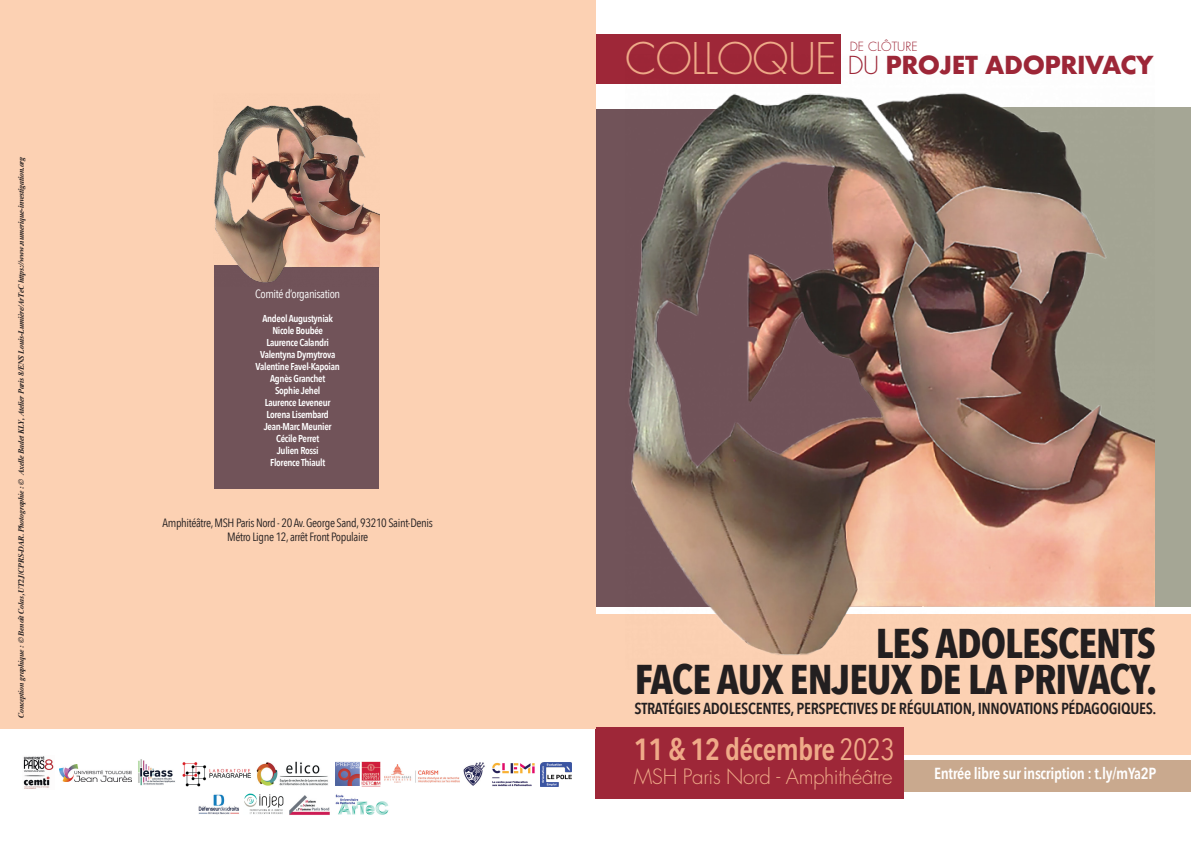
<style>
.page{position:relative;width:1191px;height:842px;background:#fff}
.page>*{position:absolute;margin:0;border:0;box-sizing:border-box;transform-origin:0 0}
.t1{font:700 41.5px "Avenir Next Condensed";letter-spacing:-.02em;color:#231f20}
.t2{font:600 30.5px "Avenir Next Condensed";letter-spacing:-.02em;color:#efaa88}
.t3{font:700 24.1px "Futura";letter-spacing:-.02em;color:#9e2738}
.t4{font:300 20.6px "Futura";letter-spacing:-.02em;color:#efaa88}
.t5{font:600 16px "Avenir Next Condensed";letter-spacing:-.02em;color:#fff}
.t6{font:600 15.9px "Avenir Next Condensed";letter-spacing:-.02em;color:#231f20}
.t7{font:300 12.3px "Futura";color:#9e2738}
.t8{font:12px "Avenir Next Condensed";letter-spacing:-.03em;color:#231f20}
.t9{font:12px "Avenir Next Condensed";letter-spacing:-.03em;color:#fff}
.t10{font:600 10px "Avenir Next Condensed";letter-spacing:-.03em;color:#fff}
.t11{font:italic 700 8px "Times New Roman";letter-spacing:-.03em;color:#231f20}
.s1{font-family:"Times"}
.s2{font-weight:300;font-size:42.4px;color:#efaa88}
.s3{font-weight:300}
.s4{font-weight:400}
</style>
<div class="page">
<div style="left:595px;top:614px;width:596px;height:140px;background:#fcd1b3"></div>
<div style="left:893px;top:760px;width:298px;height:32px;background:#c9a98e"></div>
<div style="left:595px;top:727px;width:308px;height:71px;background:#9e2738"></div>
<div style="left:595px;top:34px;width:246px;height:50px;background:#9e2738"></div>
<div style="left:595px;top:109px;width:327px;height:497px;background:#715359"></div>
<div style="left:924px;top:107px;width:267px;height:499px;background:#a5a695"></div>
<img style="left:625px;top:93px;width:530px;height:562px">
<img style="left:335px;top:794px;width:54px;height:21px">
<img style="left:199px;top:794px;width:40px;height:21px">
<img style="left:244px;top:793px;width:40px;height:21px">
<img style="left:289px;top:795px;width:41px;height:20px">
<img style="left:362px;top:762px;width:19px;height:24px">
<img style="left:385px;top:764px;width:75px;height:18px">
<img style="left:463px;top:762px;width:22px;height:24px">
<img style="left:257px;top:761px;width:71px;height:25px">
<img style="left:138px;top:759px;width:37px;height:27px">
<img style="left:23px;top:756px;width:31px;height:33px">
<img style="left:182px;top:762px;width:69px;height:24px">
<img style="left:59px;top:764px;width:73px;height:18px">
<img style="left:335px;top:761px;width:24px;height:25px">
<img style="left:492px;top:762px;width:43px;height:25px">
<img style="left:541px;top:762px;width:30px;height:24px">
<div style="left:0;top:0;width:595px;height:729px;background:#fcd1b3"></div>
<div style="left:214px;top:266px;width:164px;height:223px;background:#715359"></div>
<img style="left:214px;top:105px;width:166px;height:182px">
<p class="t11" style="left:15px;top:718px;width:563px;rotate:-90deg"><span class="s1">Conception graphique : © Benoît Colas, UT2J/CPRS-DAR. Photographie : ©</span> Axelle Badet KLY, Atelier Paris 8/ENS Louis-Lumière/ArTeC https://www.numerique-investigation.org</p>
<p class="t9" style="left:255px;top:286px;width:87px">Comité d’organisation</p>
<p class="t10" style="left:262px;top:312px;width:72px">Andeol Augustyniak</p>
<p class="t10" style="left:272px;top:324px;width:52px">Nicole Boubée</p>
<p class="t10" style="left:266px;top:336px;width:64px">Laurence Calandri</p>
<p class="t10" style="left:260px;top:348px;width:77px">Valentyna Dymytrova</p>
<p class="t10" style="left:255px;top:360px;width:86px">Valentine Favel-Kapoian</p>
<p class="t10" style="left:270px;top:372px;width:57px">Agnès Granchet</p>
<p class="t10" style="left:275px;top:384px;width:47px">Sophie Jehel</p>
<p class="t10" style="left:265px;top:396px;width:67px">Laurence Leveneur</p>
<p class="t10" style="left:266px;top:408px;width:64px">Lorena Lisembard</p>
<p class="t10" style="left:264px;top:420px;width:69px">Jean-Marc Meunier</p>
<p class="t10" style="left:276px;top:432px;width:45px">Cécile Perret</p>
<p class="t10" style="left:277px;top:444px;width:43px">Julien Rossi</p>
<p class="t10" style="left:270px;top:456px;width:57px">Florence Thiault</p>
<p class="t8" style="left:163px;top:515px;width:272px">Amphitéâtre, MSH Paris Nord - 20 Av. George Sand, 93210 Saint-Denis</p>
<p class="t8" style="left:227px;top:529px;width:143px">Métro Ligne 12, arrêt Front Populaire</p>
<p class="t7" style="left:850px;top:39px;width:69px">DE CLÔTURE</p>
<p class="t3" style="left:625px;top:48px;width:530px"><span class="s2">COLLOQUE</span> <span class="s3">DU</span> PROJET ADOPRIVACY</p>
<p class="t1" style="left:876px;top:618px;width:282px">LES ADOLESCENTS</p>
<p class="t1" style="left:635px;top:654px;width:524px">FACE AUX ENJEUX DE LA PRIVACY.</p>
<p class="t6" style="left:634px;top:698px;width:523px">STRATÉGIES ADOLESCENTES, PERSPECTIVES DE RÉGULATION, INNOVATIONS PÉDAGOGIQUES.</p>
<p class="t2" style="left:634px;top:730px;width:263px">11 &amp; 12 décembre <span class="s4">2023</span></p>
<p class="t4" style="left:634px;top:764px;width:260px">MSH Paris Nord - Amphithéâtre</p>
<p class="t5" style="left:934px;top:764px;width:224px">Entrée libre sur inscription : t.ly/mYa2P</p>
</div>
